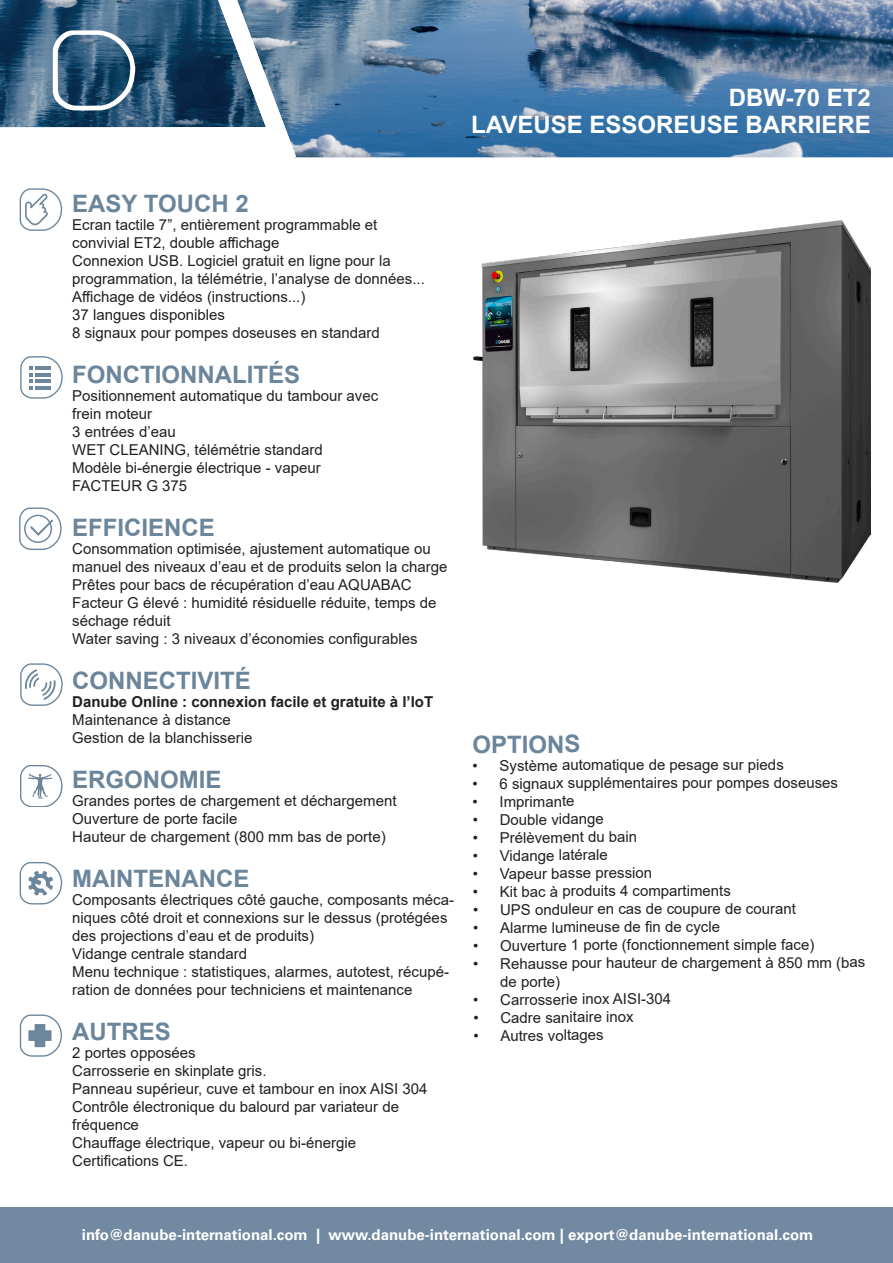
<style>
.page{position:relative;width:893px;height:1263px;background:#fff}
.page>*{position:absolute;margin:0;border:0;box-sizing:border-box;transform-origin:0 0}
.Danube_H2{font:700 24px "Arial";color:#6b859b}
.DANUBE_H1{font:700 24px/27px "Arial";color:#fff;text-align:right}
.Danube_P_-_FR{font:15px/18px "Arial";color:#231f20}
.t1{font:700 15px "Univers LT Std";color:#fff}
.Danube_P_-_FR-2{font:700 15px "Arial";color:#231f20}
</style>
<div class="page">
<img style="left:0;top:0;width:893px;height:157px">
<div style="left:0;top:1208px;width:893px;height:55px;background:#728aa1"></div>
<svg style="left:53px;top:30px;width:83px;height:81px"></svg>
<svg style="left:218px;top:0;width:78px;height:158px"></svg>
<img style="left:473px;top:220px;width:398px;height:363px">
<svg style="left:20px;top:188px;width:42px;height:43px"></svg>
<svg style="left:20px;top:356px;width:43px;height:43px"></svg>
<svg style="left:20px;top:663px;width:43px;height:43px"></svg>
<svg style="left:20px;top:765px;width:42px;height:42px"></svg>
<svg style="left:20px;top:862px;width:42px;height:42px"></svg>
<svg style="left:20px;top:1014px;width:42px;height:43px"></svg>
<svg style="left:19px;top:507px;width:43px;height:43px"></svg>
<p class="DANUBE_H1" style="left:471px;top:85px;width:401px">DBW-70 ET2<br>LAVEUSE ESSOREUSE BARRIERE</p>
<p class="Danube_H2" style="left:72px;top:187px;width:178px">EASY TOUCH 2</p>
<p class="Danube_P_-_FR" style="left:72px;top:216px;width:307px">Ecran tactile 7”, entièrement programmable et</p>
<p class="Danube_P_-_FR" style="left:72px;top:234px;width:209px">convivial ET2, double affichage</p>
<p class="Danube_P_-_FR" style="left:72px;top:252px;width:320px">Connexion USB. Logiciel gratuit en ligne pour la</p>
<p class="Danube_P_-_FR" style="left:72px;top:270px;width:354px">programmation, la télémétrie, l’analyse de données...</p>
<p class="Danube_P_-_FR" style="left:72px;top:288px;width:235px">Affichage de vidéos (instructions...)</p>
<p class="Danube_P_-_FR" style="left:72px;top:306px;width:154px">37 langues disponibles</p>
<p class="Danube_P_-_FR" style="left:72px;top:324px;width:309px">8 signaux pour pompes doseuses en standard</p>
<p class="Danube_H2" style="left:72px;top:358px;width:229px">FONCTIONNALITÉS</p>
<p class="Danube_P_-_FR" style="left:72px;top:387px;width:307px">Positionnement automatique du tambour avec</p>
<p class="Danube_P_-_FR" style="left:72px;top:405px;width:82px">frein moteur</p>
<p class="Danube_P_-_FR" style="left:72px;top:423px;width:105px">3 entrées d’eau</p>
<p class="Danube_P_-_FR" style="left:72px;top:441px;width:252px">WET CLEANING, télémétrie standard</p>
<p class="Danube_P_-_FR" style="left:72px;top:459px;width:250px">Modèle bi-énergie électrique - vapeur</p>
<p class="Danube_P_-_FR" style="left:72px;top:477px;width:117px">FACTEUR G 375</p>
<p class="Danube_H2" style="left:72px;top:511px;width:144px">EFFICIENCE</p>
<p class="Danube_P_-_FR" style="left:72px;top:540px;width:377px">Consommation optimisée, ajustement automatique ou manuel des niveaux d’eau et de produits selon la charge</p>
<p class="Danube_P_-_FR" style="left:72px;top:576px;width:341px">Prêtes pour bacs de récupération d’eau AQUABAC</p>
<p class="Danube_P_-_FR" style="left:72px;top:594px;width:366px">Facteur G élevé : humidité résiduelle réduite, temps de séchage réduit</p>
<p class="Danube_P_-_FR" style="left:72px;top:630px;width:347px">Water saving : 3 niveaux d’économies configurables</p>
<p class="Danube_H2" style="left:72px;top:664px;width:180px">CONNECTIVITÉ</p>
<p class="Danube_P_-_FR-2" style="left:72px;top:691px;width:362px">Danube Online : connexion facile et gratuite à l’IoT</p>
<p class="Danube_P_-_FR" style="left:72px;top:711px;width:160px">Maintenance à distance</p>
<p class="Danube_P_-_FR" style="left:72px;top:729px;width:182px">Gestion de la blanchisserie</p>
<p class="Danube_H2" style="left:72px;top:763px;width:151px">ERGONOMIE</p>
<p class="Danube_P_-_FR" style="left:72px;top:792px;width:326px">Grandes portes de chargement et déchargement</p>
<p class="Danube_P_-_FR" style="left:72px;top:810px;width:167px">Ouverture de porte facile</p>
<p class="Danube_P_-_FR" style="left:72px;top:828px;width:315px">Hauteur de chargement (800 mm bas de porte)</p>
<p class="Danube_H2" style="left:72px;top:862px;width:179px">MAINTENANCE</p>
<p class="Danube_P_-_FR" style="left:72px;top:891px;width:383px">Composants électriques côté gauche, composants méca&shy;niques côté droit et connexions sur le dessus (protégées des projections d’eau et de produits)</p>
<p class="Danube_P_-_FR" style="left:72px;top:945px;width:176px">Vidange centrale standard</p>
<p class="Danube_P_-_FR" style="left:72px;top:963px;width:378px">Menu technique : statistiques, alarmes, autotest, récupé&shy;ration de données pour techniciens et maintenance</p>
<p class="Danube_H2" style="left:72px;top:1015px;width:100px">AUTRES</p>
<p class="Danube_P_-_FR" style="left:72px;top:1044px;width:125px">2 portes opposées</p>
<p class="Danube_P_-_FR" style="left:72px;top:1062px;width:196px">Carrosserie en skinplate gris.</p>
<p class="Danube_P_-_FR" style="left:72px;top:1080px;width:357px">Panneau supérieur, cuve et tambour en inox AISI 304</p>
<p class="Danube_P_-_FR" style="left:72px;top:1098px;width:328px">Contrôle électronique du balourd par variateur de</p>
<p class="Danube_P_-_FR" style="left:72px;top:1116px;width:68px">fréquence</p>
<p class="Danube_P_-_FR" style="left:72px;top:1134px;width:285px">Chauffage électrique, vapeur ou bi-énergie</p>
<p class="Danube_P_-_FR" style="left:72px;top:1152px;width:117px">Certifications CE.</p>
<p class="Danube_H2" style="left:472px;top:727px;width:110px">OPTIONS</p>
<p class="Danube_P_-_FR" style="left:472px;top:756px;width:313px">• Système automatique de pesage sur pieds</p>
<p class="Danube_P_-_FR" style="left:473px;top:774px;width:367px">• 6 signaux supplémentaires pour pompes doseuses</p>
<p class="Danube_P_-_FR" style="left:473px;top:792px;width:104px">• Imprimante</p>
<p class="Danube_P_-_FR" style="left:473px;top:810px;width:133px">• Double vidange</p>
<p class="Danube_P_-_FR" style="left:473px;top:828px;width:166px">• Prélèvement du bain</p>
<p class="Danube_P_-_FR" style="left:473px;top:846px;width:137px">• Vidange latérale</p>
<p class="Danube_P_-_FR" style="left:473px;top:864px;width:181px">• Vapeur basse pression</p>
<p class="Danube_P_-_FR" style="left:473px;top:882px;width:259px">• Kit bac à produits 4 compartiments</p>
<p class="Danube_P_-_FR" style="left:473px;top:900px;width:324px">• UPS onduleur en cas de coupure de courant</p>
<p class="Danube_P_-_FR" style="left:473px;top:918px;width:249px">• Alarme lumineuse de fin de cycle</p>
<p class="Danube_P_-_FR" style="left:473px;top:936px;width:343px">• Ouverture 1 porte (fonctionnement simple face)</p>
<p class="Danube_P_-_FR" style="left:500px;top:953px;width:367px;line-height:18.5px;text-indent:-27px">• Rehausse pour hauteur de chargement à 850 mm (bas de porte)</p>
<p class="Danube_P_-_FR" style="left:473px;top:990px;width:199px">• Carrosserie inox AISI-304</p>
<p class="Danube_P_-_FR" style="left:473px;top:1008px;width:162px">• Cadre sanitaire inox</p>
<p class="Danube_P_-_FR" style="left:473px;top:1026px;width:132px">• Autres voltages</p>
<p class="t1" style="left:82px;top:1226px;width:733px">info@danube-international.com | www.danube-international.com | export@danube-international.com</p>
</div>
